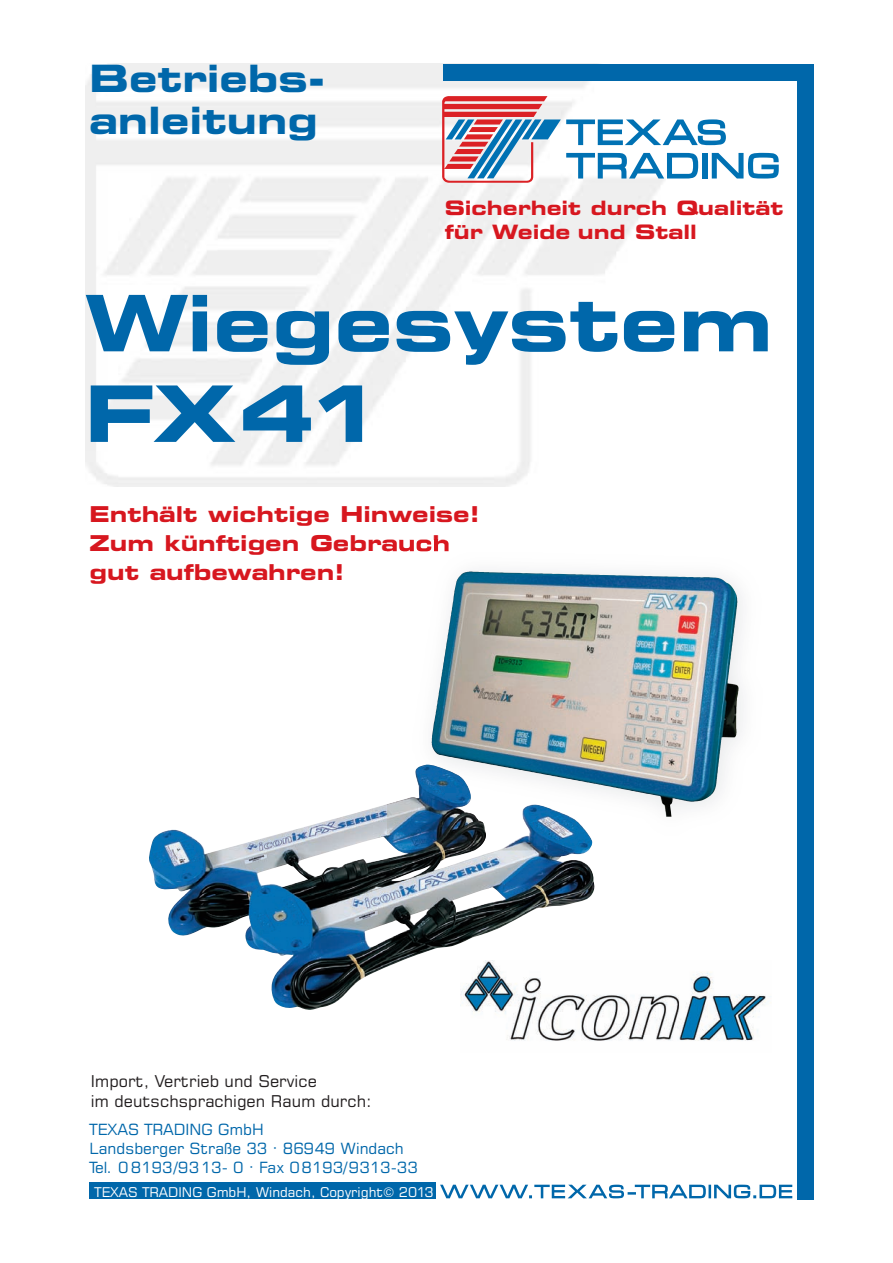
<style>
.page{position:relative;width:893px;height:1263px;background:#fff}
.page>*{position:absolute;margin:0;border:0;box-sizing:border-box;transform-origin:0 0}
.t1{font:700 expanded 77.55px/90.6px "Square 721 BT";color:#0067aa}
.t2{font:700 expanded 37.5px/41.7px "Square 721 BT";color:#0067aa}
.t3{font:700 expanded 21.75px/29.1px "Square 721 BT";color:#d7171f}
.t4{font:700 expanded 19.65px/23.7px "Square 721 BT";color:#d7171f}
.t5{font:16.35px/19.8px "Square 721 BT";color:#231f20}
.t6{font:15.45px/18.8px "Square 721 BT";color:#0067aa}
.t7{font:13.5px "Square 721 BT";color:#fff}
</style>
<div class="page">
<svg style="left:442px;top:96px;width:337px;height:87px"></svg>
<svg style="left:440px;top:1185px;width:352px;height:13px"></svg>
<div style="left:443px;top:64px;width:371px;height:17px;background:#0067aa"></div>
<div style="left:90px;top:1182px;width:346px;height:17px;background:#0067aa"></div>
<div style="left:797px;top:64px;width:17px;height:1135px;background:#0067aa"></div>
<img style="left:149px;top:804px;width:446px;height:206px">
<img style="left:460px;top:960px;width:306px;height:81px">
<img style="left:387px;top:540px;width:356px;height:310px">
<img style="left:387px;top:765px;width:205px;height:85px">
<img style="left:682px;top:683px;width:57px;height:119px">
<h2 class="t2" style="left:90px;top:61px;width:238px">Betriebs&shy;anleitung</h2>
<p class="t4" style="left:445px;top:198px;width:340px">Sicherheit durch Qualität für Weide und Stall</p>
<h1 class="t1" style="left:85px;top:285px;width:689px">Wiegesystem<br>FX41</h1>
<h3 class="t3" style="left:90px;top:501px;width:392px">Enthält wichtige Hinweise!<br>Zum künftigen Gebrauch gut aufbewahren!</h3>
<p class="t5" style="left:91px;top:1073px;width:282px">Import, Vertrieb und Service<br>im deutschsprachigen Raum durch:</p>
<p class="t6" style="left:90px;top:1122px;width:330px">TEXAS TRADING GmbH<br>Landsberger Straße 33 · 86949 Windach<br>Tel. 0 8193/9313- 0 · Fax 08193/9313-33</p>
<p class="t7" style="left:95px;top:1187px;width:340px">TEXAS TRADING GmbH, Windach, Copyright© 2013</p>
</div>
